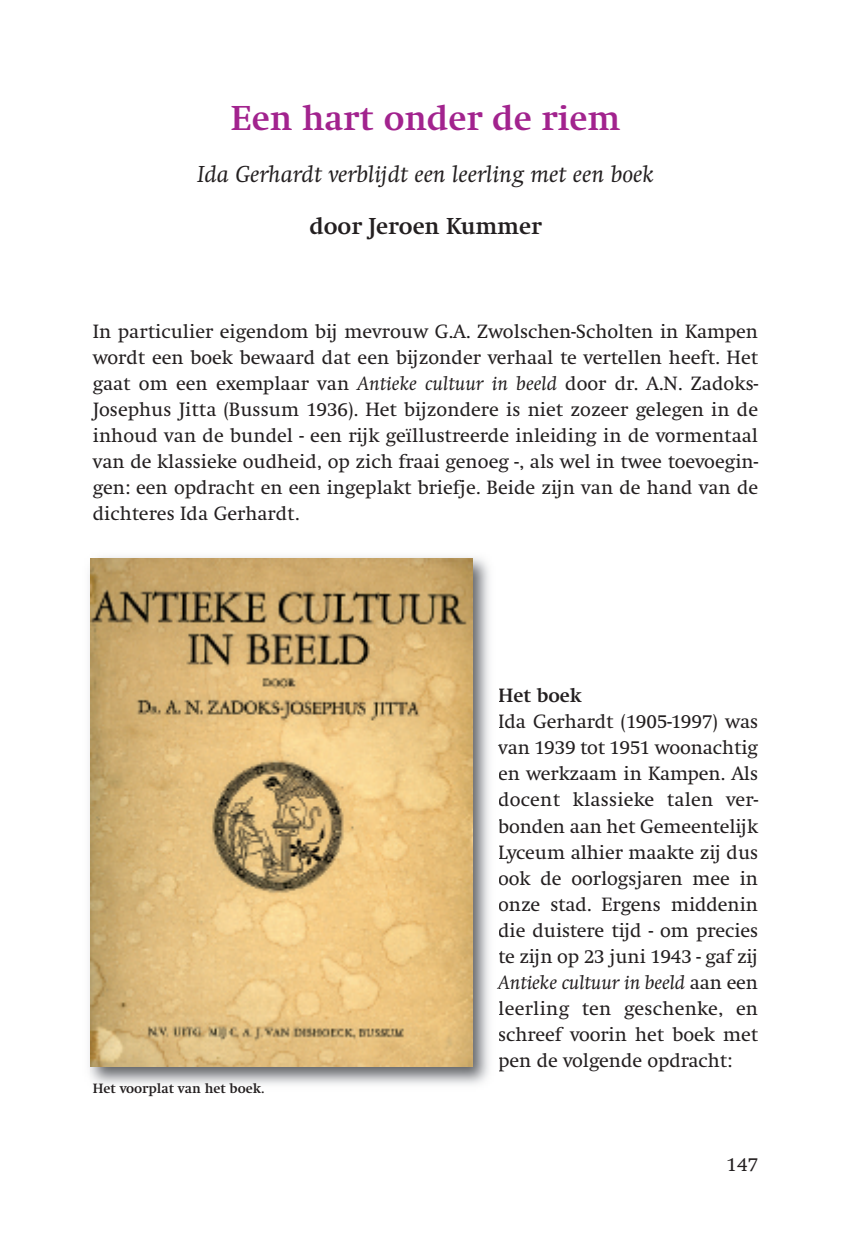
<style>
.page{position:relative;width:851px;height:1248px;background:#fff}
.page>*{position:absolute;margin:0;border:0;box-sizing:border-box;transform-origin:0 0}
.t1{font:700 36px "Swift";color:#a2238e}
.t2{font:italic 24px "Swift";color:#231f20}
.t3{font:700 24px "Swift";color:#231f20}
.t4{font:20px/26px "Swift";color:#231f20;text-align:justify}
.t5{font:700 20px "Swift";color:#231f20}
.t6{font:700 14px "Swift";color:#231f20}
.s1{font-style:italic}
</style>
<div class="page">
<img style="left:89px;top:557px;width:409px;height:528px">
<svg style="left:497px;top:974px;width:1px;height:14px"></svg>
<img style="left:91px;top:558px;width:381px;height:508px">
<h1 class="t1" style="left:231px;top:105px;width:391px">Een hart onder de riem</h1>
<p class="t2" style="left:197px;top:165px;width:458px">Ida Gerhardt verblijdt een leerling met een boek</p>
<p class="t3" style="left:309px;top:217px;width:234px">door Jeroen Kummer</p>
<p class="t4" style="left:93px;top:320px;width:667px">In particulier eigendom bij mevrouw G.A. Zwolschen-Scholten in Kampen wordt een boek bewaard dat een bijzonder verhaal te vertellen heeft. Het gaat om een exemplaar van <span class="s1">Antieke cultuur in beeld</span> door dr. A.N. Zadoks-Josephus Jitta (Bussum 1936). Het bijzondere is niet zozeer gelegen in de inhoud van de bundel - een rijk geïllustreerde inleiding in de vormentaal van de klassieke oudheid, op zich fraai genoeg -, als wel in twee toevoegin&shy;gen: een opdracht en een ingeplakt briefje. Beide zijn van de hand van de dichteres Ida Gerhardt.</p>
<p class="t6" style="left:93px;top:1082px;width:173px">Het voorplat van het boek.</p>
<p class="t5" style="left:498px;top:688px;width:85px">Het boek</p>
<p class="t4" style="left:498px;top:710px;width:261px">Ida Gerhardt (1905-1997) was van 1939 tot 1951 woonachtig en werkzaam in Kampen. Als docent klassieke talen ver&shy;bonden aan het Gemeentelijk Lyceum alhier maakte zij dus ook de oorlogsjaren mee in onze stad. Ergens middenin die duistere tijd - om precies te zijn op 23 juni 1943 - gaf zij <span class="s1">Antieke cultuur in beeld</span> aan een leerling ten geschenke, en schreef voorin het boek met pen de volgende opdracht:</p>
<p class="t4" style="left:726px;top:1152px;width:33px">147</p>
</div>
